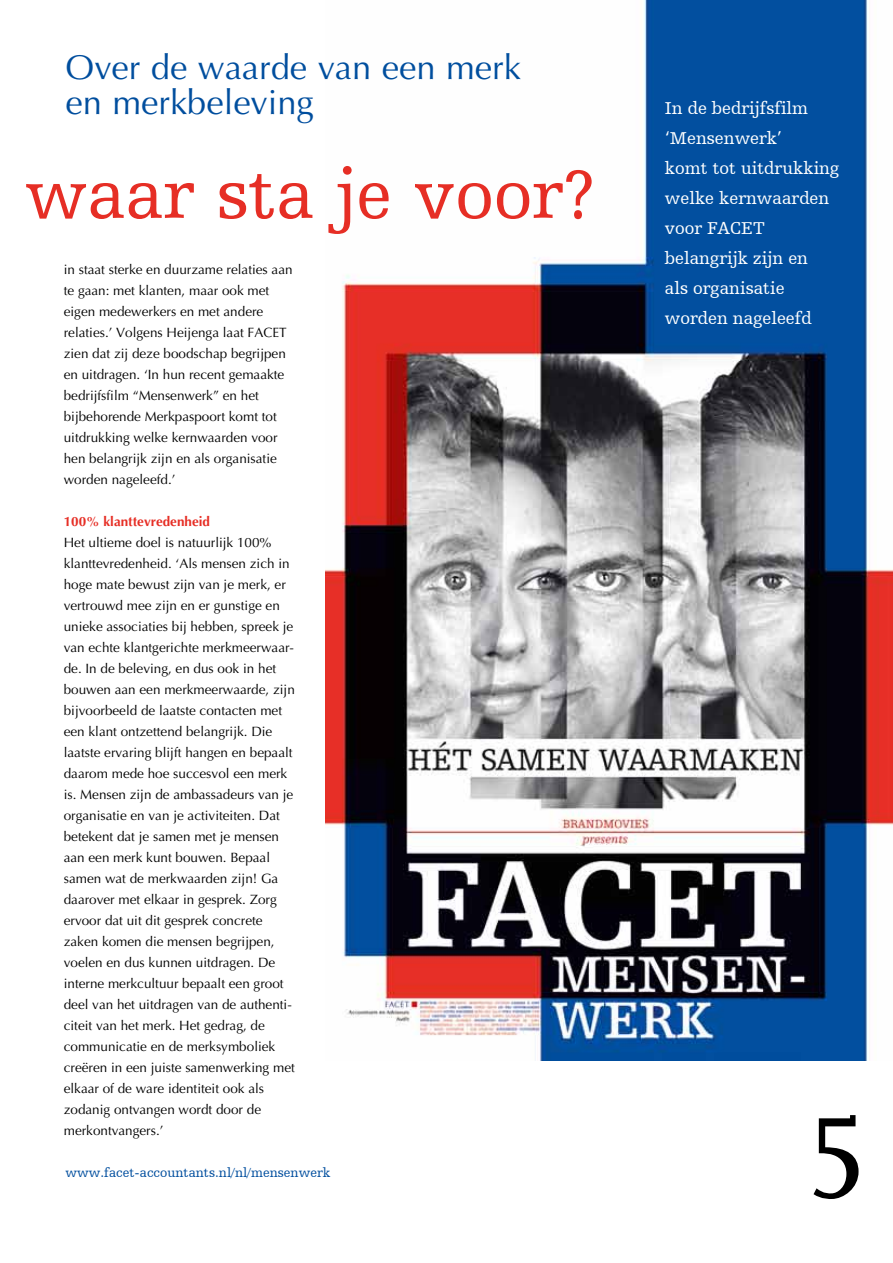
<style>
.page{position:relative;width:893px;height:1263px;background:#fff}
.page>*{position:absolute;margin:0;border:0;box-sizing:border-box;transform-origin:0 0}
.t1{font:120px "Scala Caps";color:#000}
.t2{font:72px "Humanist Slabserif 712 BT";color:#e62e25}
.t3{font:34.5px/34.5px "Optima";color:#004e9e}
.t4{font:18px/30px "Humanist Slabserif 712 BT";color:#fff}
.t5{font:13.5px/21px "Optima";color:#000}
.t6{font:13.5px "Humanist Slabserif 712 BT";color:#004e9e}
.t7{font:700 13.5px "Optima";color:#e62e25}
</style>
<div class="page">
<img style="left:326px;top:0;width:567px;height:1061px">
<h3 class="t3" style="left:66px;top:51px;width:457px">Over de waarde van een merk en merkbeleving</h3>
<h2 class="t2" style="left:25px;top:151px;width:572px">waar sta je voor?</h2>
<p class="t5" style="left:64px;top:259px;width:230px">in staat sterke en duurzame relaties aan te gaan: met klanten, maar ook met eigen medewerkers en met andere relaties.’ Volgens Heijenga laat FACET zien dat zij deze boodschap begrijpen en uitdragen. ‘In hun recent gemaakte bedrijfsfilm “Mensenwerk” en het bijbehorende Merkpaspoort komt tot uitdrukking welke kernwaarden voor hen belangrijk zijn en als organisatie worden nageleefd.’</p>
<p class="t7" style="left:64px;top:513px;width:148px">100% klanttevredenheid</p>
<p class="t5" style="left:64px;top:532px;width:233px">Het ultieme doel is natuurlijk 100% klanttevredenheid. ‘Als mensen zich in hoge mate bewust zijn van je merk, er vertrouwd mee zijn en er gunstige en unieke associaties bij hebben, spreek je van echte klantgerichte merkmeerwaar&shy;de. In de beleving, en dus ook in het bouwen aan een merkmeerwaarde, zijn bijvoorbeeld de laatste contacten met een klant ontzettend belangrijk. Die laatste ervaring blijft hangen en bepaalt daarom mede hoe succesvol een merk is. Mensen zijn de ambassadeurs van je organisatie en van je activiteiten. Dat betekent dat je samen met je mensen aan een merk kunt bouwen. Bepaal samen wat de merkwaarden zijn! Ga daarover met elkaar in gesprek. Zorg ervoor dat uit dit gesprek concrete zaken komen die mensen begrijpen, voelen en dus kunnen uitdragen. De interne merkcultuur bepaalt een groot deel van het uitdragen van de authenti&shy;citeit van het merk. Het gedrag, de communicatie en de merksymboliek creëren in een juiste samenwerking met elkaar of de ware identiteit ook als zodanig ontvangen wordt door de merkontvangers.’</p>
<p class="t6" style="left:65px;top:1164px;width:267px">www.facet-accountants.nl/nl/mensenwerk</p>
<h3 class="t4" style="left:665px;top:93px;width:176px">In de bedrijfsfilm ‘Mensenwerk’<br>komt tot uitdrukking welke kernwaarden voor FACET belangrijk zijn en<br>als organisatie worden nageleefd</h3>
<h1 class="t1" style="left:807px;top:1093px;width:61px">5</h1>
</div>
